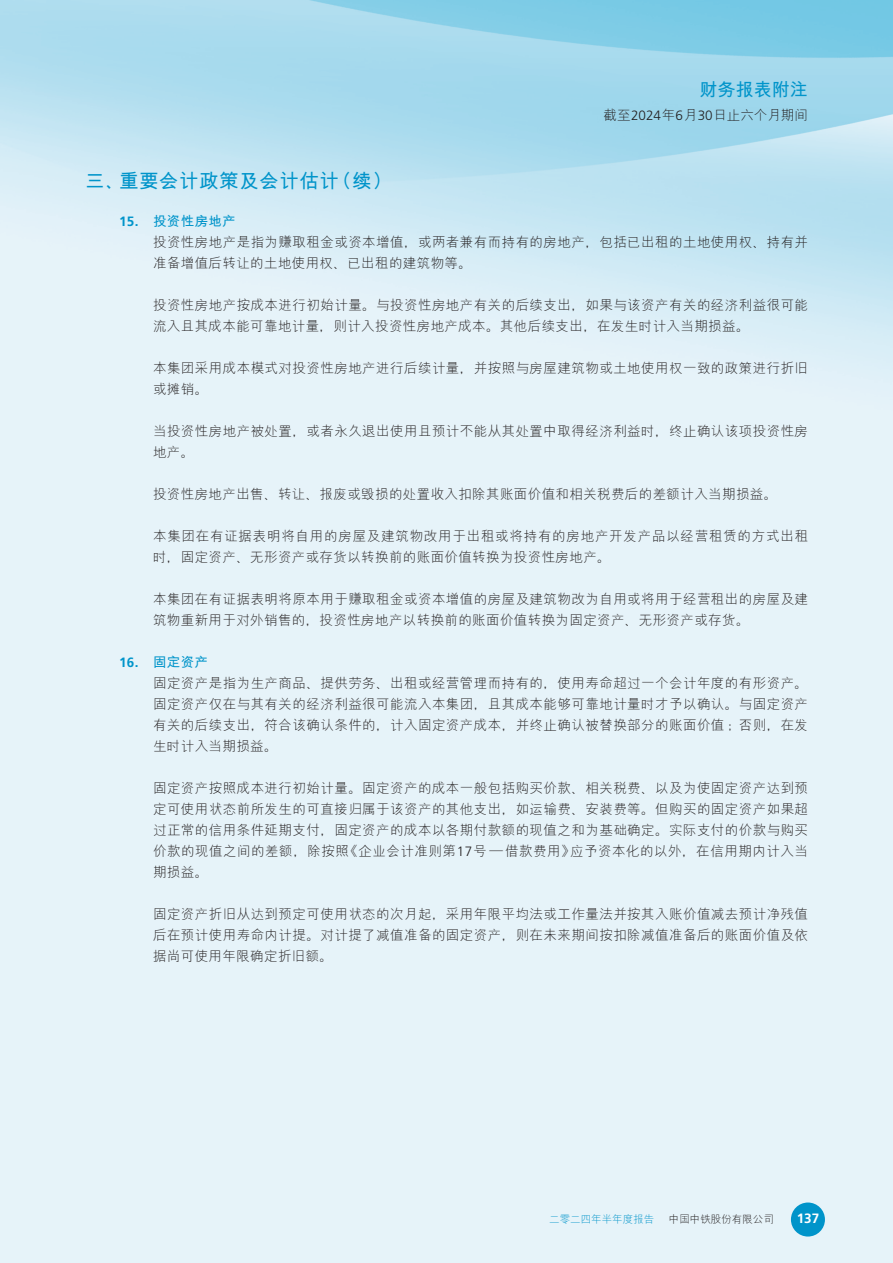
<style>
.page{position:relative;width:893px;height:1263px;background:#fff}
.page>*{position:absolute;margin:0;border:0;box-sizing:border-box;transform-origin:0 0}
.t1{font:700 19.5px "M Hei PRC";letter-spacing:.03em;color:#0094ca}
.t2{font:700 18px "M Hei PRC";color:#0094ca}
.t3{font:300 13.5px/21px "M Hei PRC";letter-spacing:.035em;color:#231f20}
.t4{font:300 13.5px/21px "M Hei PRC";letter-spacing:.055em;color:#231f20}
.t5{font:300 13.5px "M Hei PRC";color:#231f20}
.t6{font:700 13.5px "Frutiger LT Std";color:#fff}
.t7{font:300 10.5px "M Hei PRC";color:#0094ca}
.t8{font:300 10.5px "M Hei PRC";color:#231f20}
.s1{font-family:"Frutiger LT Std"}
.s2{font-family:"Frutiger LT Std";font-weight:700;color:#0094ca}
.s3{font-weight:700;color:#0094ca}
</style>
<div class="page">
<img style="left:0;top:0;width:893px;height:1263px">
<div style="left:791px;top:1202px;width:34px;height:34px;background:#0094ca;border-radius:50%"></div>
<h2 class="t2" style="left:700px;top:80px;width:109px">财务报表附注</h2>
<p class="t5" style="left:604px;top:109px;width:206px">截至<span class="s1">2024</span>年<span class="s1">6</span>月<span class="s1">30</span>日止六个月期间</p>
<h1 class="t1" style="left:85px;top:171px;width:308px">三、重要会计政策及会计估计（续）</h1>
<p class="t3" style="left:153px;top:210px;width:656px;text-indent:-34px"><span class="s2">15.</span> <span class="s3">投资性房地产<br></span>投资性房地产是指为赚取租金或资本增值，或两者兼有而持有的房地产，包括已出租的土地使用权、持有并准备增值后转让的土地使用权、已出租的建筑物等。</p>
<p class="t3" style="left:153px;top:294px;width:656px">投资性房地产按成本进行初始计量。与投资性房地产有关的后续支出，如果与该资产有关的经济利益很可能流入且其成本能可靠地计量，则计入投资性房地产成本。其他后续支出，在发生时计入当期损益。</p>
<p class="t3" style="left:153px;top:357px;width:656px">本集团采用成本模式对投资性房地产进行后续计量，并按照与房屋建筑物或土地使用权一致的政策进行折旧或摊销。</p>
<p class="t3" style="left:153px;top:420px;width:656px">当投资性房地产被处置，或者永久退出使用且预计不能从其处置中取得经济利益时，终止确认该项投资性房地产。</p>
<p class="t3" style="left:153px;top:483px;width:626px">投资性房地产出售、转让、报废或毁损的处置收入扣除其账面价值和相关税费后的差额计入当期损益。</p>
<p class="t4" style="left:153px;top:525px;width:657px">本集团在有证据表明将自用的房屋及建筑物改用于出租或将持有的房地产开发产品以经营租赁的方式出租时，固定资产、无形资产或存货以转换前的账面价值转换为投资性房地产。</p>
<p class="t3" style="left:153px;top:588px;width:656px">本集团在有证据表明将原本用于赚取租金或资本增值的房屋及建筑物改为自用或将用于经营租出的房屋及建筑物重新用于对外销售的，投资性房地产以转换前的账面价值转换为固定资产、无形资产或存货。</p>
<p class="t3" style="left:153px;top:651px;width:656px;text-indent:-34px"><span class="s2">16.</span> <span class="s3">固定资产<br></span>固定资产是指为生产商品、提供劳务、出租或经营管理而持有的，使用寿命超过一个会计年度的有形资产。固定资产仅在与其有关的经济利益很可能流入本集团，且其成本能够可靠地计量时才予以确认。与固定资产有关的后续支出，符合该确认条件的，计入固定资产成本，并终止确认被替换部分的账面价值；否则，在发生时计入当期损益。</p>
<p class="t3" style="left:153px;top:777px;width:656px;text-align:justify">固定资产按照成本进行初始计量。固定资产的成本一般包括购买价款、相关税费、以及为使固定资产达到预定可使用状态前所发生的可直接归属于该资产的其他支出，如运输费、安装费等。但购买的固定资产如果超过正常的信用条件延期支付，固定资产的成本以各期付款额的现值之和为基础确定。实际支付的价款与购买价款的现值之间的差额，除按照《企业会计准则第<span class="s1">17</span>号—借款费用》应予资本化的以外，在信用期内计入当期损益。</p>
<p class="t3" style="left:153px;top:903px;width:656px;text-align:justify">固定资产折旧从达到预定可使用状态的次月起，采用年限平均法或工作量法并按其入账价值减去预计净残值后在预计使用寿命内计提。对计提了减值准备的固定资产，则在未来期间按扣除减值准备后的账面价值及依据尚可使用年限确定折旧额。</p>
<p class="t7" style="left:549px;top:1214px;width:106px">二零二四年半年度报告</p>
<p class="t8" style="left:669px;top:1214px;width:106px">中国中铁股份有限公司</p>
<p class="t6" style="left:797px;top:1210px;width:24px">137</p>
</div>
